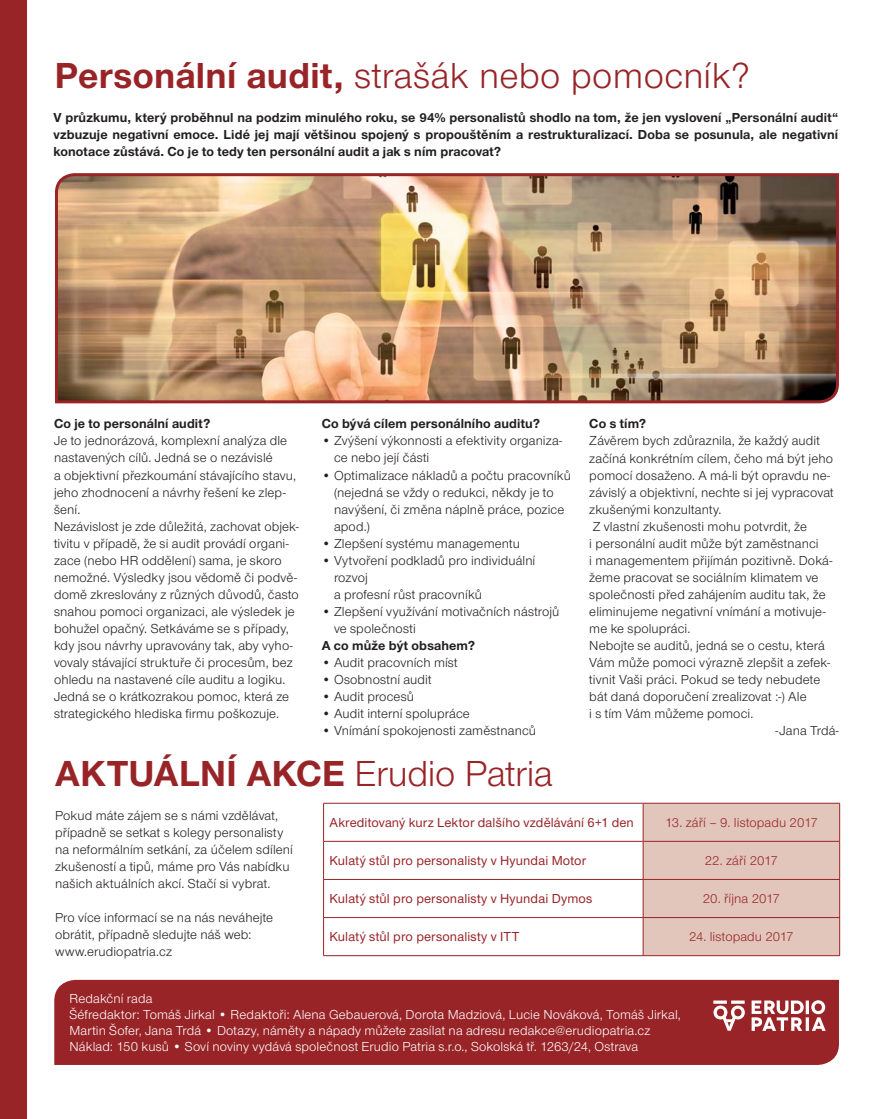
<style>
.page{position:relative;width:893px;height:1119px;background:#fff}
.page>*{position:absolute;margin:0;border:0;box-sizing:border-box;transform-origin:0 0}
.t1{font:37.5px "Nimbus Sans Novus TOT";letter-spacing:.01em;color:#982427}
.t2{font:700 37.5px "Nimbus Sans Novus TOT";letter-spacing:.015em;color:#982427}
.t3{font:13.5px/17px "Nimbus Sans Novus TOT";letter-spacing:.01em;color:#231f20}
.t4{font:700 13.5px/17px "Nimbus Sans Novus TOT";letter-spacing:.01em;color:#231f20;text-align:justify}
.t5{font:13.5px/16.2px "Nimbus Sans Novus TOT";letter-spacing:.01em;color:#fff}
.t6{font:500 13.5px "Nimbus Sans Novus TOT";letter-spacing:.01em;color:#982427}
.t7{font:13.5px "Nimbus Sans Novus TOT";color:#982427}
.s1{font-weight:700}
.s2{font-weight:400}
</style>
<div class="page">
<div style="left:0;top:0;width:27px;height:1118px;background:#982427"></div>
<div style="left:644px;top:803px;width:195px;height:152px;background:#e2c6bb"></div>
<hr style="left:323px;top:802px;width:320px;height:1px;background:#982427">
<hr style="left:323px;top:803px;width:1px;height:37px;background:#982427">
<hr style="left:643px;top:802px;width:197px;height:1px;background:#982427">
<hr style="left:643px;top:803px;width:1px;height:37px;background:#982427">
<hr style="left:839px;top:803px;width:1px;height:37px;background:#982427">
<hr style="left:323px;top:840px;width:320px;height:1px;background:#982427">
<hr style="left:323px;top:841px;width:1px;height:38px;background:#982427">
<hr style="left:643px;top:840px;width:197px;height:1px;background:#982427">
<hr style="left:643px;top:841px;width:1px;height:38px;background:#982427">
<hr style="left:839px;top:841px;width:1px;height:38px;background:#982427">
<hr style="left:323px;top:879px;width:320px;height:1px;background:#982427">
<hr style="left:323px;top:879px;width:1px;height:38px;background:#982427">
<hr style="left:643px;top:879px;width:197px;height:1px;background:#982427">
<hr style="left:643px;top:879px;width:1px;height:38px;background:#982427">
<hr style="left:839px;top:879px;width:1px;height:38px;background:#982427">
<hr style="left:323px;top:917px;width:320px;height:1px;background:#982427">
<hr style="left:323px;top:917px;width:1px;height:38px;background:#982427">
<hr style="left:643px;top:917px;width:197px;height:1px;background:#982427">
<hr style="left:643px;top:917px;width:1px;height:38px;background:#982427">
<hr style="left:839px;top:917px;width:1px;height:38px;background:#982427">
<hr style="left:323px;top:955px;width:517px;height:1px;background:#982427">
<div style="left:54px;top:979px;width:785px;height:85px;background:#982427"></div>
<hr style="left:731px;top:1000px;width:14px;height:3px;background:#fff">
<svg style="left:713px;top:1005px;width:32px;height:25px"></svg>
<hr style="left:713px;top:1000px;width:14px;height:3px;background:#fff">
<svg style="left:752px;top:1000px;width:74px;height:30px"></svg>
<hr style="left:806px;top:1000px;width:3px;height:14px;background:#fff">
<img style="left:55px;top:173px;width:784px;height:231px">
<h1 class="t1" style="left:55px;top:61px;width:696px"><span class="s1">Personální audit,</span> strašák nebo pomocník?</h1>
<p class="t4" style="left:53px;top:110px;width:786px">V průzkumu, který proběhnul na podzim minulého roku, se 94% personalistů shodlo na tom, že jen vyslovení „Personální audit“ vzbuzuje negativní emoce. Lidé jej mají většinou spojený s propouštěním a restrukturalizací. Doba se posunula, ale negativní konotace zůstává. Co je to tedy ten personální audit a jak s ním pracovat?</p>
<p class="t4" style="left:54px;top:416px;width:158px">Co je to personální audit?</p>
<p class="t3" style="left:54px;top:433px;width:246px">Je to jednorázová, komplexní analýza dle nastavených cílů. Jedná se o nezávislé<br>a objektivní přezkoumání stávajícího stavu, jeho zhodnocení a návrhy řešení ke zlep&shy;šení.<br>Nezávislost je zde důležitá, zachovat objek&shy;tivitu v případě, že si audit provádí organi&shy;zace (nebo HR oddělení) sama, je skoro nemožné. Výsledky jsou vědomě či podvě&shy;domě zkreslovány z různých důvodů, často snahou pomoci organizaci, ale výsledek je bohužel opačný. Setkáváme se s případy, kdy jsou návrhy upravovány tak, aby vyho&shy;vovaly stávající struktuře či procesům, bez ohledu na nastavené cíle auditu a logiku.<br>Jedná se o krátkozrakou pomoc, která ze strategického hlediska firmu poškozuje.</p>
<p class="t4" style="left:322px;top:416px;width:220px">Co bývá cílem personálního auditu?</p>
<p class="t3" style="left:334px;top:433px;width:230px;text-indent:-12px">• Zvýšení výkonnosti a efektivity organiza&shy;ce nebo její části</p>
<p class="t3" style="left:334px;top:467px;width:238px;text-indent:-12px">• Optimalizace nákladů a počtu pracovníků (nejedná se vždy o redukci, někdy je to navýšení, či změna náplně práce, pozice apod.)</p>
<p class="t3" style="left:322px;top:535px;width:200px">• Zlepšení systému managementu</p>
<p class="t3" style="left:334px;top:552px;width:203px;text-indent:-12px">• Vytvoření podkladů pro individuální rozvoj<br>a profesní růst pracovníků</p>
<p class="t3" style="left:334px;top:603px;width:227px;text-indent:-12px">• Zlepšení využívání motivačních nástrojů ve společnosti</p>
<p class="t4" style="left:322px;top:637px;width:155px">A co může být obsahem?</p>
<p class="t3" style="left:322px;top:654px;width:138px">• Audit pracovních míst</p>
<p class="t3" style="left:322px;top:671px;width:112px">• Osobnostní audit</p>
<p class="t3" style="left:322px;top:688px;width:94px">• Audit procesů</p>
<p class="t3" style="left:322px;top:705px;width:150px">• Audit interní spolupráce</p>
<p class="t3" style="left:322px;top:723px;width:216px">• Vnímání spokojenosti zaměstnanců</p>
<p class="t4" style="left:589px;top:416px;width:58px">Co s tím?</p>
<p class="t3" style="left:589px;top:433px;width:232px">Závěrem bych zdůraznila, že každý audit</p>
<p class="t3" style="left:589px;top:450px;width:245px">začíná konkrétním cílem, čeho má být jeho</p>
<p class="t3" style="left:589px;top:467px;width:242px">pomocí dosaženo. A má-li být opravdu ne-</p>
<p class="t3" style="left:589px;top:484px;width:246px">závislý a objektivní, nechte si jej vypracovat</p>
<p class="t3" style="left:589px;top:501px;width:134px">zkušenými konzultanty.</p>
<p class="t3" style="left:593px;top:518px;width:216px">Z vlastní zkušenosti mohu potvrdit, že</p>
<p class="t3" style="left:589px;top:535px;width:231px">i personální audit může být zaměstnanci</p>
<p class="t3" style="left:589px;top:552px;width:245px">i managementem přijímán pozitivně. Doká-</p>
<p class="t3" style="left:589px;top:569px;width:231px">žeme pracovat se sociálním klimatem ve</p>
<p class="t3" style="left:589px;top:586px;width:238px">společnosti před zahájením auditu tak, že</p>
<p class="t3" style="left:589px;top:603px;width:238px">eliminujeme negativní vnímání a motivuje-</p>
<p class="t3" style="left:589px;top:620px;width:103px">me ke spolupráci.</p>
<p class="t3" style="left:589px;top:637px;width:237px">Nebojte se auditů, jedná se o cestu, která</p>
<p class="t3" style="left:589px;top:654px;width:242px">Vám může pomoci výrazně zlepšit a zefek-</p>
<p class="t3" style="left:589px;top:671px;width:232px">tivnit Vaši práci. Pokud se tedy nebudete</p>
<p class="t3" style="left:589px;top:688px;width:219px">bát daná doporučení zrealizovat :-) Ale</p>
<p class="t3" style="left:589px;top:706px;width:166px">i s tím Vám můžeme pomoci.</p>
<p class="t3" style="left:776px;top:723px;width:65px">-Jana Trdá-</p>
<h1 class="t2" style="left:55px;top:758px;width:499px">AKTUÁLNÍ AKCE <span class="s2">Erudio Patria</span></h1>
<p class="t3" style="left:55px;top:808px;width:239px">Pokud máte zájem se s námi vzdělávat, případně se setkat s kolegy personalisty na neformálním setkání, za účelem sdílení zkušeností a tipů, máme pro Vás nabídku našich aktuálních akcí. Stačí si vybrat.</p>
<p class="t3" style="left:55px;top:910px;width:219px">Pro více informací se na nás neváhejte obrátit, případně sledujte náš web: www.erudiopatria.cz</p>
<p class="t6" style="left:330px;top:816px;width:306px">Akreditovaný kurz Lektor dalšího vzdělávání 6+1 den</p>
<p class="t7" style="left:665px;top:816px;width:154px">13. září – 9. listopadu 2017</p>
<p class="t6" style="left:330px;top:855px;width:258px">Kulatý stůl pro personalisty v Hyundai Motor</p>
<p class="t7" style="left:705px;top:855px;width:75px">22. září 2017</p>
<p class="t6" style="left:330px;top:893px;width:264px">Kulatý stůl pro personalisty v Hyundai Dymos</p>
<p class="t7" style="left:703px;top:893px;width:79px">20. října 2017</p>
<p class="t6" style="left:330px;top:931px;width:191px">Kulatý stůl pro personalisty v ITT</p>
<p class="t7" style="left:689px;top:931px;width:106px">24. listopadu 2017</p>
<p class="t5" style="left:69px;top:991px;width:613px">Redakční rada<br>Šéfredaktor: Tomáš Jirkal • Redaktoři: Alena Gebauerová, Dorota Madziová, Lucie Nováková, Tomáš Jirkal, Martin Šofer, Jana Trdá • Dotazy, náměty a nápady můžete zasílat na adresu redakce@erudiopatria.cz Náklad: 150 kusů • Soví noviny vydává společnost Erudio Patria s.r.o., Sokolská tř. 1263/24, Ostrava</p>
</div>
